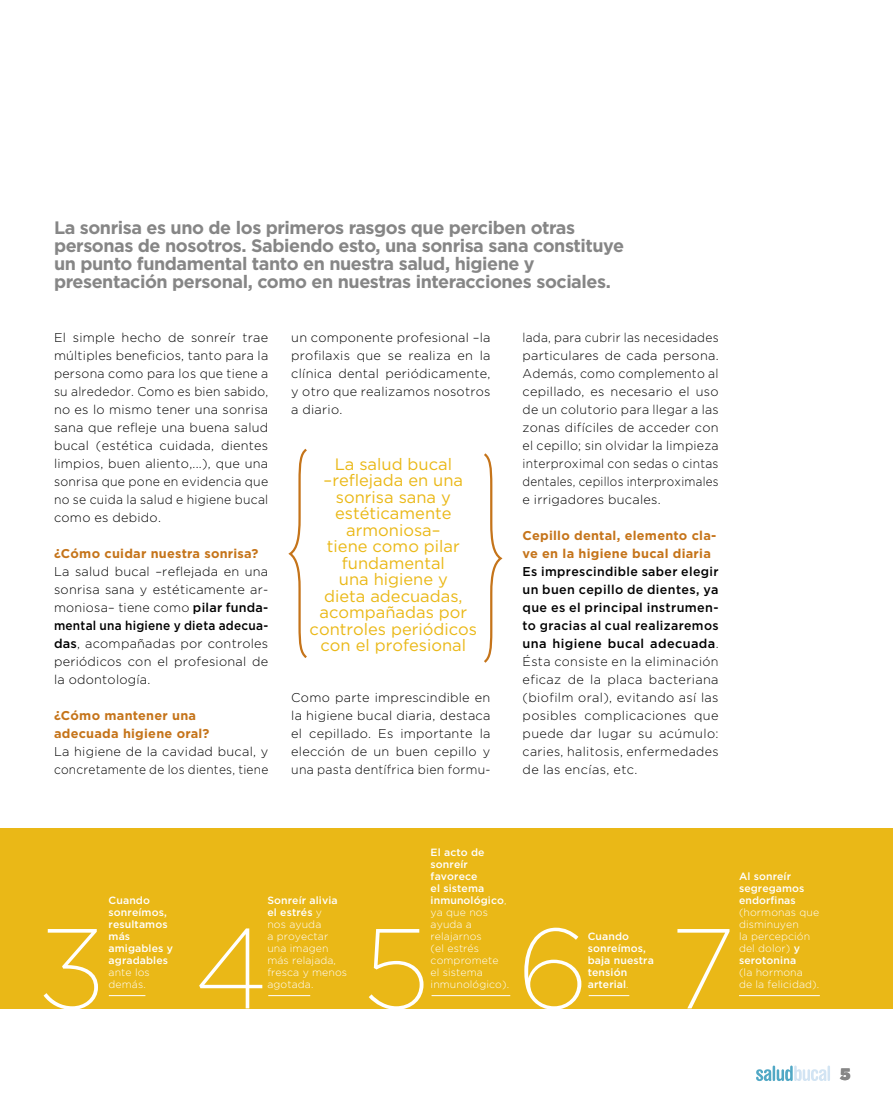
<style>
.page{position:relative;width:893px;height:1106px;background:#fff}
.page>*{position:absolute;margin:0;border:0;box-sizing:border-box;transform-origin:0 0}
.t1{font:200 113.4px "Gotham";letter-spacing:.78em;color:#fff}
.t2{font:700 18px/18px "Gotham";letter-spacing:-.025em;color:#868686}
.t3{font:16.5px/16.5px "Gotham";color:#eab817;text-align:center}
.t4{font:900 16.5px "Gotham";color:#868686}
.t5{font:300 12.75px/18px "Gotham";letter-spacing:.02em;color:#000;text-align:justify}
.t6{font:300 12.75px/18px "Gotham";letter-spacing:.02em;color:#000;text-align:justify;scale:.94 1}
.t7{font:300 10.5px/12px "Gotham";letter-spacing:.01em;color:#fff}
.t8{font:500 10.5px/12px "Gotham";letter-spacing:.01em;color:#fff}
.s1{font-weight:700;color:#c5741a}
.s2{font-weight:500}
.s3{font-weight:300}
</style>
<div class="page">
<svg style="left:756px;top:1065px;width:74px;height:16px"></svg>
<div style="left:0;top:828px;width:893px;height:180px;background:#eab817"></div>
<svg style="left:484px;top:453px;width:19px;height:210px"></svg>
<svg style="left:288px;top:448px;width:19px;height:210px"></svg>
<hr style="left:109px;top:995px;width:36px;height:1px;background:#fff">
<hr style="left:268px;top:995px;width:42px;height:1px;background:#fff">
<hr style="left:432px;top:995px;width:78px;height:1px;background:#fff">
<hr style="left:589px;top:995px;width:40px;height:1px;background:#fff">
<hr style="left:739px;top:995px;width:81px;height:1px;background:#fff">
<p class="t2" style="left:54px;top:218px;width:572px">La sonrisa es uno de los primeros rasgos que perciben otras personas de nosotros. Sabiendo esto, una sonrisa sana constituye un punto fundamental tanto en nuestra salud, higiene y presentación personal, como en nuestras interacciones sociales.</p>
<p class="t5" style="left:54px;top:328px;width:216px">El simple hecho de sonreír trae múltiples beneficios, tanto para la persona como para los que tiene a su alrededor. Como es bien sabido, no es lo mismo tener una sonrisa sana que refleje una buena salud bucal (estética cuidada, dientes limpios, buen aliento,...), que una sonrisa que pone en evidencia que no se cuida la salud e higiene bucal como es debido.</p>
<p class="t5" style="left:54px;top:544px;width:216px;text-align:left"><span class="s1">¿Cómo cuidar nuestra sonrisa?<br></span>La salud bucal –reflejada en una sonrisa sana y estéticamente ar&shy;moniosa– tiene como <span class="s2">pilar funda&shy;mental una higiene y dieta adecua&shy;das</span>, acompañadas por controles periódicos con el profesional de la odontología.</p>
<p class="t5" style="left:54px;top:706px;width:216px;text-align:left"><span class="s1">¿Cómo mantener una<br>adecuada higiene oral?<br></span>La higiene de la cavidad bucal, y concretamente de los dientes, tiene</p>
<p class="t5" style="left:291px;top:328px;width:201px">un componente profesional –la profilaxis que se realiza en la clínica dental periódicamente, y otro que realizamos nosotros a diario.</p>
<p class="t3" style="left:310px;top:455px;width:169px">La salud bucal –reflejada en una sonrisa sana y estéticamente armoniosa–<br>tiene como pilar fundamental<br>una higiene y<br>dieta adecuadas, acompañadas por controles periódicos con el profesional</p>
<p class="t5" style="left:291px;top:688px;width:201px">Como parte imprescindible en la higiene bucal diaria, destaca el cepillado. Es importante la elección de un buen cepillo y una pasta dentífrica bien formu-</p>
<p class="t6" style="left:523px;top:328px;width:210px">lada, para cubrir las necesidades particulares de cada persona.<br>Además, como complemento al cepillado, es necesario el uso de un colutorio para llegar a las zonas difíciles de acceder con el cepillo; sin olvidar la limpieza interproximal con sedas o cintas dentales, cepillos interproximales e irrigadores bucales.</p>
<p class="t5" style="left:523px;top:526px;width:198px;text-align:left"><span class="s1">Cepillo dental, elemento cla&shy;ve en la higiene bucal diaria<br></span><span class="s2">Es imprescindible saber elegir un buen cepillo de dientes, ya que es el principal instrumen&shy;to gracias al cual realizaremos una higiene bucal adecuada</span>.<br>Ésta consiste en la eliminación eficaz de la placa bacteriana (biofilm oral), evitando así las posibles complicaciones que puede dar lugar su acúmulo: caries, halitosis, enfermedades de las encías, etc.</p>
<p class="t7" style="left:431px;top:846px;width:80px"><span class="s2">El acto de sonreír favorece<br>el sistema inmunológico</span>, ya que nos ayuda a relajarnos<br>(el estrés compromete el sistema inmunológico).</p>
<p class="t8" style="left:109px;top:893px;width:66px">Cuando sonreímos, resultamos más amigables y agradables <span class="s3">ante los demás.</span></p>
<p class="t7" style="left:267px;top:893px;width:81px"><span class="s2">Sonreír alivia el estrés</span> y<br>nos ayuda<br>a proyectar una imagen más relajada, fresca y menos agotada.</p>
<p class="t1" style="left:40px;top:899px;width:695px">34567</p>
<p class="t8" style="left:588px;top:930px;width:68px">Cuando sonreímos, baja nuestra tensión arterial<span class="s3">.</span></p>
<p class="t7" style="left:739px;top:870px;width:82px"><span class="s2">Al sonreír segregamos endorfinas </span>(hormonas que disminuyen<br>la percepción del dolor) <span class="s2">y serotonina<br></span>(la hormona<br>de la felicidad).</p>
<p class="t4" style="left:840px;top:1064px;width:12px">5</p>
</div>
